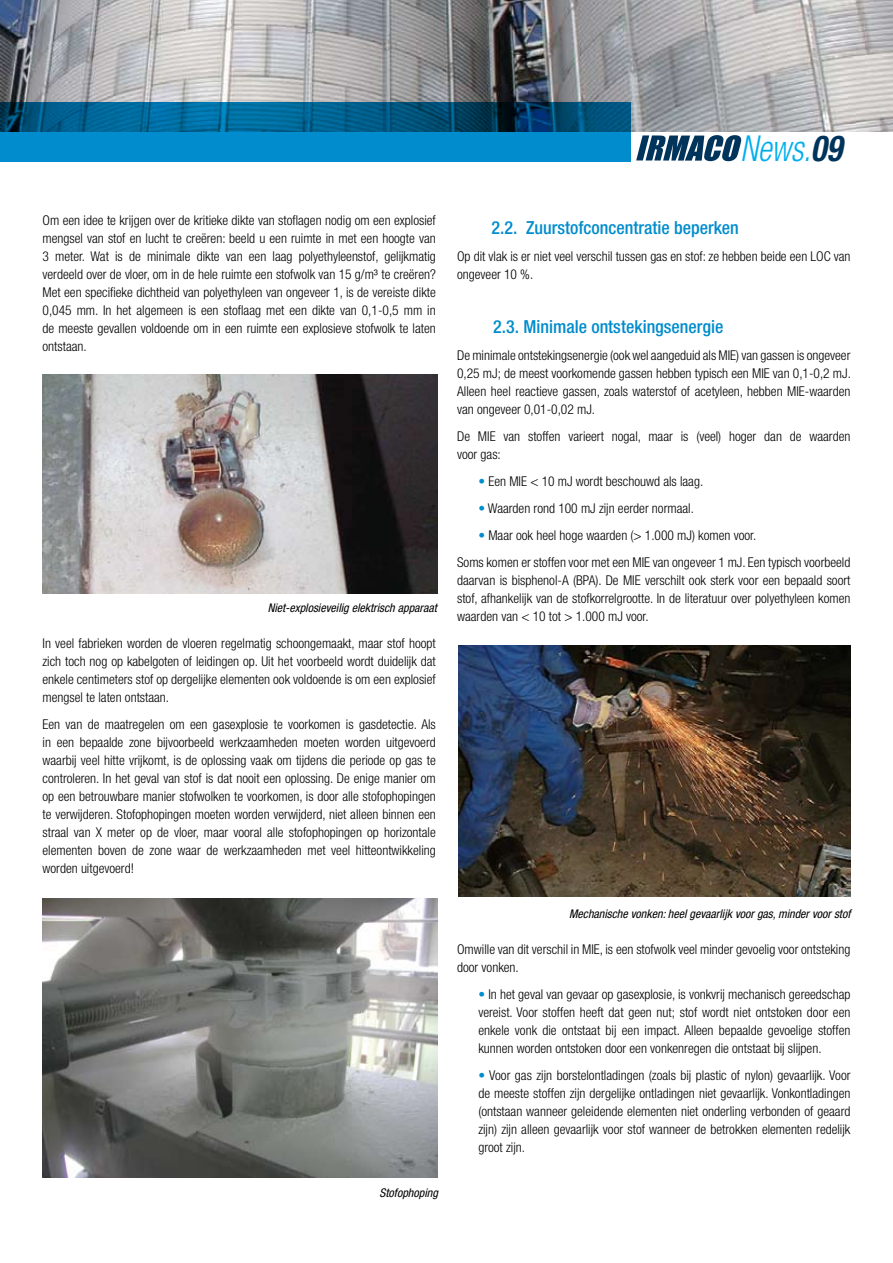
<style>
.page{position:relative;width:893px;height:1263px;background:#fff}
.page>*{position:absolute;margin:0;border:0;box-sizing:border-box;transform-origin:0 0}
.t1{font:italic 300 condensed 35.85px "Helvetica Neue LT Std";color:#00aeef;scale:.9 1}
.t2{font:500 condensed 18px "Helvetica Neue LT Std";color:#008ccd}
.t3{font:300 condensed 13.5px/18px "Helvetica Neue LT Std";color:#000;text-align:justify}
.t4{font:italic condensed 12px "Helvetica Neue LT Std";color:#000}
.s1{font-weight:700;color:#00345b}
.s2{color:#008ccd}
</style>
<div class="page">
<svg style="left:636px;top:135px;width:105px;height:26px"></svg>
<img style="left:0;top:0;width:893px;height:131px">
<svg style="left:0;top:102px;width:631px;height:60px;background:#0071a7"></svg>
<img style="left:43px;top:374px;width:395px;height:220px">
<img style="left:43px;top:898px;width:395px;height:280px">
<img style="left:459px;top:645px;width:391px;height:251px">
<h1 class="t1" style="left:740px;top:127px;width:114px">News.<span class="s1">09</span></h1>
<p class="t3" style="left:43px;top:211px;width:395px">Om een idee te krijgen over de kritieke dikte van stoflagen nodig om een explosief mengsel van stof en lucht te creëren: beeld u een ruimte in met een hoogte van 3 meter. Wat is de minimale dikte van een laag polyethyleenstof, gelijkmatig verdeeld over de vloer, om in de hele ruimte een stofwolk van 15 g/m³ te creëren?<br>Met een specifieke dichtheid van polyethyleen van ongeveer 1, is de vereiste dikte 0,045 mm. In het algemeen is een stoflaag met een dikte van 0,1-0,5 mm in de meeste gevallen voldoende om in een ruimte een explosieve stofwolk te laten ontstaan.</p>
<p class="t4" style="left:268px;top:601px;width:171px">Niet-explosieveilig elektrisch apparaat</p>
<p class="t3" style="left:43px;top:634px;width:395px">In veel fabrieken worden de vloeren regelmatig schoongemaakt, maar stof hoopt zich toch nog op kabelgoten of leidingen op. Uit het voorbeeld wordt duidelijk dat enkele centimeters stof op dergelijke elementen ook voldoende is om een explosief mengsel te laten ontstaan.</p>
<p class="t3" style="left:43px;top:715px;width:395px">Een van de maatregelen om een gasexplosie te voorkomen is gasdetectie. Als in een bepaalde zone bijvoorbeeld werkzaamheden moeten worden uitgevoerd waarbij veel hitte vrijkomt, is de oplossing vaak om tijdens die periode op gas te controleren. In het geval van stof is dat nooit een oplossing. De enige manier om op een betrouwbare manier stofwolken te voorkomen, is door alle stofophopingen te verwijderen. Stofophopingen moeten worden verwijderd, niet alleen binnen een straal van X meter op de vloer, maar vooral alle stofophopingen op horizontale elementen boven de zone waar de werkzaamheden met veel hitteontwikkeling worden uitgevoerd!</p>
<p class="t4" style="left:380px;top:1186px;width:60px">Stofophoping</p>
<h2 class="t2" style="left:492px;top:217px;width:249px">2.2. Zuurstofconcentratie beperken</h2>
<p class="t3" style="left:457px;top:247px;width:395px">Op dit vlak is er niet veel verschil tussen gas en stof: ze hebben beide een LOC van ongeveer 10 %.</p>
<h2 class="t2" style="left:493px;top:316px;width:232px">2.3. Minimale ontstekingsenergie</h2>
<p class="t3" style="left:457px;top:346px;width:395px">De minimale ontstekingsenergie (ook wel aangeduid als MIE) van gassen is ongeveer 0,25 mJ; de meest voorkomende gassen hebben typisch een MIE van 0,1-0,2 mJ.<br>Alleen heel reactieve gassen, zoals waterstof of acetyleen, hebben MIE-waarden van ongeveer 0,01-0,02 mJ.</p>
<p class="t3" style="left:457px;top:427px;width:395px">De MIE van stoffen varieert nogal, maar is (veel) hoger dan de waarden voor gas:</p>
<p class="t3" style="left:478px;top:472px;width:226px"><span class="s2">•</span> Een MIE &lt; 10 mJ wordt beschouwd als laag.</p>
<p class="t3" style="left:478px;top:499px;width:217px"><span class="s2">•</span> Waarden rond 100 mJ zijn eerder normaal.</p>
<p class="t3" style="left:457px;top:522px;width:395px;line-height:27px;text-indent:21px"><span class="s2">•</span> Maar ook heel hoge waarden (&gt; 1.000 mJ) komen voor.<br>Soms komen er stoffen voor met een MIE van ongeveer 1 mJ. Een typisch voorbeeld</p>
<p class="t3" style="left:457px;top:571px;width:395px">daarvan is bisphenol-A (BPA). De MIE verschilt ook sterk voor een bepaald soort stof, afhankelijk van de stofkorrelgrootte. In de literatuur over polyethyleen komen waarden van &lt; 10 tot &gt; 1.000 mJ voor.</p>
<p class="t4" style="left:569px;top:907px;width:283px">Mechanische vonken: heel gevaarlijk voor gas, minder voor stof</p>
<p class="t3" style="left:457px;top:940px;width:395px">Omwille van dit verschil in MIE, is een stofwolk veel minder gevoelig voor ontsteking door vonken.</p>
<p class="t3" style="left:478px;top:985px;width:374px"><span class="s2">•</span> In het geval van gevaar op gasexplosie, is vonkvrij mechanisch gereedschap vereist. Voor stoffen heeft dat geen nut; stof wordt niet ontstoken door een enkele vonk die ontstaat bij een impact. Alleen bepaalde gevoelige stoffen kunnen worden ontstoken door een vonkenregen die ontstaat bij slijpen.</p>
<p class="t3" style="left:478px;top:1066px;width:374px"><span class="s2">•</span> Voor gas zijn borstelontladingen (zoals bij plastic of nylon) gevaarlijk. Voor de meeste stoffen zijn dergelijke ontladingen niet gevaarlijk. Vonkontladingen (ontstaan wanneer geleidende elementen niet onderling verbonden of geaard zijn) zijn alleen gevaarlijk voor stof wanneer de betrokken elementen redelijk groot zijn.</p>
</div>
